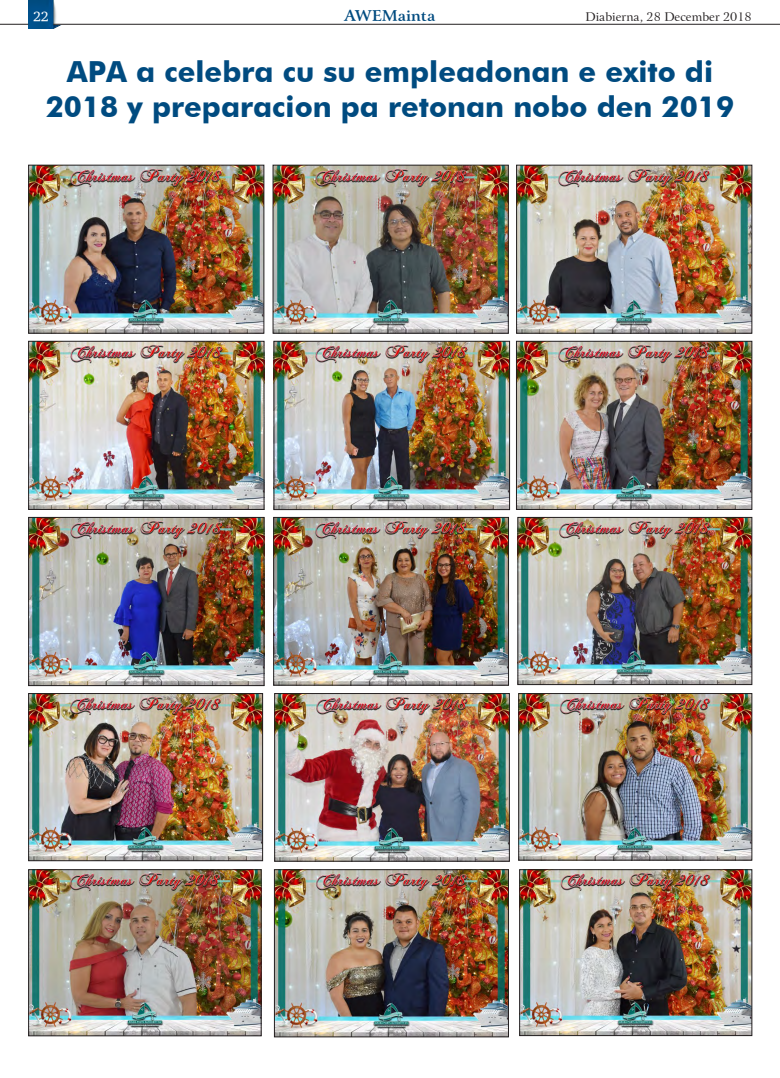
<style>
.page{position:relative;width:780px;height:1078px;background:#fff}
.page>*{position:absolute;margin:0;border:0;box-sizing:border-box;transform-origin:0 0}
.No_Spacing{font:700 29px/34.8px "Futura BT";color:#004b80;text-align:center}
.t1{font:700 15px "Arrus BT";color:#004b80}
.t2{font:14px "Charter ITCTT";color:#fff}
.t3{font:12px "Arrus BT";color:#231f20}
</style>
<div class="page">
<img style="left:28px;top:0;width:33px;height:28px">
<svg style="left:0;top:24px;width:28px;height:1px"></svg>
<hr style="left:53px;top:24px;width:727px;height:1px;background:#231f20">
<img style="left:521px;top:871px;width:229px;height:162px">
<div style="left:519px;top:869px;width:233px;height:166px;border:1px solid #231f20"></div>
<img style="left:276px;top:871px;width:230px;height:163px">
<div style="left:274px;top:869px;width:234px;height:167px;border:1px solid #231f20"></div>
<img style="left:30px;top:871px;width:229px;height:162px">
<div style="left:28px;top:869px;width:233px;height:166px;border:1px solid #231f20"></div>
<img style="left:520px;top:695px;width:230px;height:163px">
<div style="left:518px;top:693px;width:234px;height:167px;border:1px solid #231f20"></div>
<img style="left:276px;top:695px;width:231px;height:164px">
<div style="left:274px;top:693px;width:235px;height:168px;border:1px solid #231f20"></div>
<img style="left:30px;top:695px;width:231px;height:163px">
<div style="left:28px;top:693px;width:235px;height:167px;border:1px solid #231f20"></div>
<img style="left:519px;top:519px;width:231px;height:163px">
<div style="left:517px;top:517px;width:235px;height:167px;border:1px solid #231f20"></div>
<img style="left:275px;top:519px;width:231px;height:164px">
<div style="left:273px;top:517px;width:235px;height:168px;border:1px solid #231f20"></div>
<img style="left:30px;top:519px;width:232px;height:164px">
<div style="left:28px;top:517px;width:236px;height:168px;border:1px solid #231f20"></div>
<img style="left:518px;top:343px;width:232px;height:164px">
<div style="left:516px;top:341px;width:236px;height:168px;border:1px solid #231f20"></div>
<img style="left:276px;top:343px;width:232px;height:164px">
<div style="left:274px;top:341px;width:236px;height:168px;border:1px solid #231f20"></div>
<img style="left:30px;top:343px;width:232px;height:164px">
<div style="left:28px;top:341px;width:236px;height:168px;border:1px solid #231f20"></div>
<img style="left:518px;top:167px;width:232px;height:164px">
<div style="left:516px;top:165px;width:236px;height:168px;border:1px solid #231f20"></div>
<img style="left:275px;top:167px;width:231px;height:164px">
<div style="left:273px;top:165px;width:235px;height:168px;border:1px solid #231f20"></div>
<img style="left:30px;top:167px;width:232px;height:164px">
<div style="left:28px;top:165px;width:236px;height:168px;border:1px solid #231f20"></div>
<p class="t2" style="left:33px;top:7px;width:17px">22</p>
<p class="t1" style="left:344px;top:7px;width:92px">AWEMainta</p>
<p class="t3" style="left:585px;top:9px;width:168px">Diabierna, 28 December 2018</p>
<p class="No_Spacing" style="left:46px;top:54px;width:689px">APA a celebra cu su empleadonan e exito di<br>2018 y preparacion pa retonan nobo den 2019</p>
</div>
